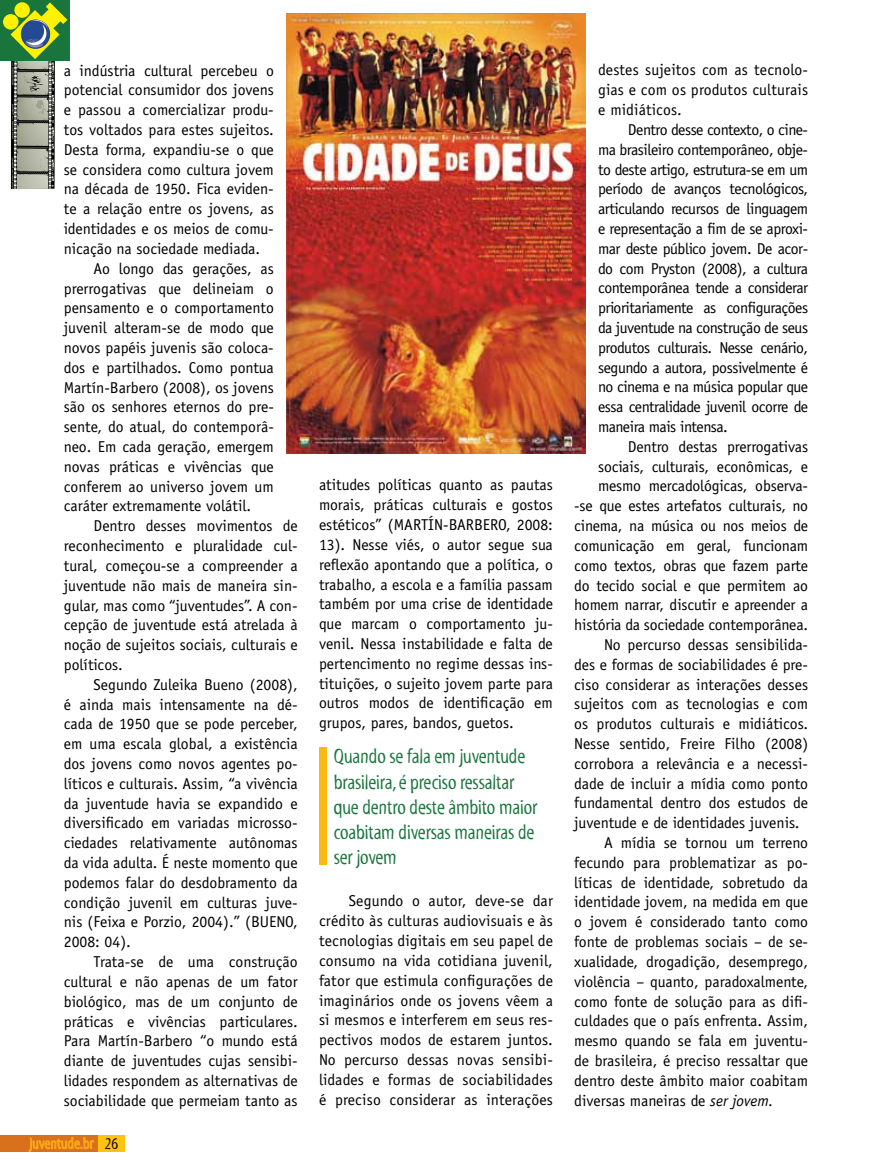
<style>
.page{position:relative;width:872px;height:1170px;background:#fff}
.page>*{position:absolute;margin:0;border:0;box-sizing:border-box;transform-origin:0 0}
.t1{font:21px/25.2px "Myriad Tilt";letter-spacing:-.01em;color:#19753c}
.t2{font:16.5px "Myriad Tilt";color:#000}
.t3{font:15.75px/19.8px "Officina Sans";color:#000;text-align:justify}
.t4{font:15.75px "Officina Sans";letter-spacing:-.02em;color:#000}
.s1{font-style:italic}
</style>
<div class="page">
<div style="left:0;top:1135px;width:98px;height:17px;background:#d9711c"></div>
<div style="left:98px;top:1135px;width:27px;height:17px;background:#ffc20e"></div>
<svg style="left:28px;top:1137px;width:66px;height:16px"></svg>
<div style="left:0;top:0;width:70px;height:61px;background:#19753c"></div>
<div style="left:3px;top:14px;width:16px;height:16px;background:#fff200;border-radius:50%"></div>
<svg style="left:11px;top:2px;width:56px;height:188px"></svg>
<img style="left:287px;top:13px;width:298px;height:440px">
<div style="left:319px;top:747px;width:7px;height:118px;background:#fdb913"></div>
<p class="t3" style="left:64px;top:60px;width:211px">a indústria cultural percebeu o</p>
<p class="t3" style="left:64px;top:80px;width:211px">potencial consumidor dos jovens</p>
<p class="t3" style="left:64px;top:100px;width:211px">e passou a comercializar produ-</p>
<p class="t3" style="left:64px;top:120px;width:211px">tos voltados para estes sujeitos.</p>
<p class="t3" style="left:64px;top:140px;width:211px">Desta forma, expandiu-se o que</p>
<p class="t3" style="left:64px;top:159px;width:211px">se considera como cultura jovem</p>
<p class="t3" style="left:64px;top:179px;width:211px">na década de 1950. Fica eviden-</p>
<p class="t3" style="left:64px;top:199px;width:211px">te a relação entre os jovens, as</p>
<p class="t4" style="left:64px;top:219px;width:211px">identidades e os meios de comu-</p>
<p class="t3" style="left:64px;top:239px;width:198px">nicação na sociedade mediada.</p>
<p class="t3" style="left:94px;top:258px;width:182px">Ao longo das gerações, as</p>
<p class="t3" style="left:64px;top:278px;width:211px">prerrogativas que delineiam o</p>
<p class="t3" style="left:64px;top:298px;width:211px">pensamento e o comportamento</p>
<p class="t3" style="left:64px;top:318px;width:211px">juvenil alteram-se de modo que</p>
<p class="t3" style="left:64px;top:338px;width:211px">novos papéis juvenis são coloca-</p>
<p class="t3" style="left:64px;top:357px;width:211px">dos e partilhados. Como pontua</p>
<p class="t3" style="left:64px;top:377px;width:211px">Martín-Barbero (2008), os jovens</p>
<p class="t3" style="left:64px;top:397px;width:212px">são os senhores eternos do pre-</p>
<p class="t3" style="left:64px;top:417px;width:211px">sente, do atual, do contemporâ-</p>
<p class="t3" style="left:64px;top:437px;width:211px">neo. Em cada geração, emergem</p>
<p class="t3" style="left:64px;top:456px;width:211px">novas práticas e vivências que</p>
<p class="t3" style="left:64px;top:476px;width:211px">conferem ao universo jovem um</p>
<p class="t3" style="left:64px;top:496px;width:189px">caráter extremamente volátil.</p>
<p class="t3" style="left:94px;top:516px;width:206px">Dentro desses movimentos de</p>
<p class="t3" style="left:64px;top:536px;width:235px">reconhecimento e pluralidade cul-</p>
<p class="t3" style="left:64px;top:555px;width:235px">tural, começou-se a compreender a</p>
<p class="t3" style="left:64px;top:575px;width:235px">juventude não mais de maneira sin-</p>
<p class="t3" style="left:64px;top:595px;width:235px">gular, mas como “juventudes”. A con-</p>
<p class="t3" style="left:64px;top:615px;width:235px">cepção de juventude está atrelada à</p>
<p class="t3" style="left:64px;top:635px;width:235px">noção de sujeitos sociais, culturais e</p>
<p class="t3" style="left:64px;top:654px;width:60px">políticos.</p>
<p class="t3" style="left:94px;top:674px;width:206px">Segundo Zuleika Bueno (2008),</p>
<p class="t3" style="left:64px;top:694px;width:235px">é ainda mais intensamente na dé-</p>
<p class="t3" style="left:64px;top:714px;width:235px">cada de 1950 que se pode perceber,</p>
<p class="t3" style="left:64px;top:734px;width:235px">em uma escala global, a existência</p>
<p class="t3" style="left:64px;top:753px;width:235px">dos jovens como novos agentes po-</p>
<p class="t3" style="left:64px;top:773px;width:235px">líticos e culturais. Assim, “a vivência</p>
<p class="t3" style="left:64px;top:793px;width:235px">da juventude havia se expandido e</p>
<p class="t3" style="left:64px;top:813px;width:235px">diversificado em variadas microsso-</p>
<p class="t3" style="left:64px;top:833px;width:235px">ciedades relativamente autônomas</p>
<p class="t3" style="left:64px;top:852px;width:235px">da vida adulta. É neste momento que</p>
<p class="t3" style="left:64px;top:872px;width:235px">podemos falar do desdobramento da</p>
<p class="t3" style="left:64px;top:892px;width:235px">condição juvenil em culturas juve-</p>
<p class="t3" style="left:64px;top:912px;width:235px">nis (Feixa e Porzio, 2004).” (BUENO,</p>
<p class="t3" style="left:64px;top:931px;width:69px">2008: 04).</p>
<p class="t3" style="left:94px;top:951px;width:206px">Trata-se de uma construção</p>
<p class="t3" style="left:64px;top:971px;width:235px">cultural e não apenas de um fator</p>
<p class="t3" style="left:64px;top:991px;width:235px">biológico, mas de um conjunto de</p>
<p class="t3" style="left:64px;top:1011px;width:235px">práticas e vivências particulares.</p>
<p class="t3" style="left:64px;top:1030px;width:235px">Para Martín-Barbero “o mundo está</p>
<p class="t3" style="left:64px;top:1050px;width:235px">diante de juventudes cujas sensibi-</p>
<p class="t3" style="left:64px;top:1070px;width:235px">lidades respondem as alternativas de</p>
<p class="t3" style="left:64px;top:1090px;width:235px">sociabilidade que permeiam tanto as</p>
<p class="t2" style="left:105px;top:1134px;width:15px">26</p>
<p class="t3" style="left:319px;top:475px;width:235px">atitudes políticas quanto as pautas morais, práticas culturais e gostos estéticos” (MARTÍN-BARBERO, 2008:<br>13). Nesse viés, o autor segue sua reflexão apontando que a política, o trabalho, a escola e a família passam também por uma crise de identidade que marcam o comportamento ju&shy;venil. Nessa instabilidade e falta de pertencimento no regime dessas ins&shy;tituições, o sujeito jovem parte para outros modos de identificação em grupos, pares, bandos, guetos.</p>
<h1 class="t1" style="left:334px;top:744px;width:205px">Quando se fala em juventude brasileira, é preciso ressaltar que dentro deste âmbito maior coabitam diversas maneiras de ser jovem</h1>
<p class="t3" style="left:319px;top:891px;width:235px;text-indent:30px">Segundo o autor, deve-se dar crédito às culturas audiovisuais e às tecnologias digitais em seu papel de consumo na vida cotidiana juvenil, fator que estimula configurações de imaginários onde os jovens vêem a si mesmos e interferem em seus res&shy;pectivos modos de estarem juntos.<br>No percurso dessas novas sensibi&shy;lidades e formas de sociabilidades é preciso considerar as interações</p>
<p class="t3" style="left:598px;top:60px;width:211px">destes sujeitos com as tecnolo&shy;gias e com os produtos culturais e midiáticos.</p>
<p class="t3" style="left:598px;top:120px;width:212px;text-indent:30px">Dentro desse contexto, o cine&shy;ma brasileiro contemporâneo, obje&shy;to deste artigo, estrutura-se em um período de avanços tecnológicos, articulando recursos de linguagem e representação a fim de se aproxi&shy;mar deste público jovem. De acor&shy;do com Pryston (2008), a cultura contemporânea tende a considerar prioritariamente as configurações da juventude na construção de seus produtos culturais. Nesse cenário, segundo a autora, possivelmente é no cinema e na música popular que essa centralidade juvenil ocorre de maneira mais intensa.</p>
<p class="t3" style="left:628px;top:436px;width:182px">Dentro destas prerrogativas</p>
<p class="t3" style="left:598px;top:456px;width:211px">sociais, culturais, econômicas, e</p>
<p class="t3" style="left:598px;top:476px;width:211px">mesmo mercadológicas, observa-</p>
<p class="t3" style="left:574px;top:496px;width:235px">-se que estes artefatos culturais, no</p>
<p class="t3" style="left:574px;top:516px;width:235px">cinema, na música ou nos meios de</p>
<p class="t3" style="left:574px;top:535px;width:235px">comunicação em geral, funcionam</p>
<p class="t3" style="left:574px;top:555px;width:235px">como textos, obras que fazem parte</p>
<p class="t3" style="left:574px;top:575px;width:235px">do tecido social e que permitem ao</p>
<p class="t3" style="left:574px;top:595px;width:235px">homem narrar, discutir e apreender a</p>
<p class="t3" style="left:574px;top:615px;width:235px">história da sociedade contemporânea.</p>
<p class="t3" style="left:604px;top:634px;width:206px">No percurso dessas sensibilida-</p>
<p class="t3" style="left:574px;top:654px;width:235px">des e formas de sociabilidades é pre-</p>
<p class="t3" style="left:574px;top:674px;width:235px">ciso considerar as interações desses</p>
<p class="t3" style="left:574px;top:694px;width:235px">sujeitos com as tecnologias e com</p>
<p class="t3" style="left:574px;top:714px;width:235px">os produtos culturais e midiáticos.</p>
<p class="t3" style="left:574px;top:733px;width:235px">Nesse sentido, Freire Filho (2008)</p>
<p class="t3" style="left:574px;top:753px;width:235px">corrobora a relevância e a necessi-</p>
<p class="t3" style="left:574px;top:773px;width:235px">dade de incluir a mídia como ponto</p>
<p class="t3" style="left:574px;top:793px;width:235px">fundamental dentro dos estudos de</p>
<p class="t3" style="left:574px;top:813px;width:227px">juventude e de identidades juvenis.</p>
<p class="t3" style="left:604px;top:832px;width:206px">A mídia se tornou um terreno</p>
<p class="t3" style="left:574px;top:852px;width:235px">fecundo para problematizar as po-</p>
<p class="t3" style="left:574px;top:872px;width:235px">líticas de identidade, sobretudo da</p>
<p class="t3" style="left:574px;top:892px;width:235px">identidade jovem, na medida em que</p>
<p class="t3" style="left:574px;top:912px;width:235px">o jovem é considerado tanto como</p>
<p class="t3" style="left:574px;top:931px;width:235px">fonte de problemas sociais – de se-</p>
<p class="t3" style="left:574px;top:951px;width:235px">xualidade, drogadição, desemprego,</p>
<p class="t3" style="left:574px;top:971px;width:235px">violência – quanto, paradoxalmente,</p>
<p class="t3" style="left:574px;top:991px;width:235px">como fonte de solução para as difi-</p>
<p class="t3" style="left:574px;top:1011px;width:235px">culdades que o país enfrenta. Assim,</p>
<p class="t3" style="left:574px;top:1030px;width:235px">mesmo quando se fala em juventu-</p>
<p class="t3" style="left:574px;top:1050px;width:235px">de brasileira, é preciso ressaltar que</p>
<p class="t3" style="left:574px;top:1070px;width:235px">dentro deste âmbito maior coabitam</p>
<p class="t3" style="left:574px;top:1090px;width:201px">diversas maneiras de <span class="s1">ser jovem.</span></p>
</div>
